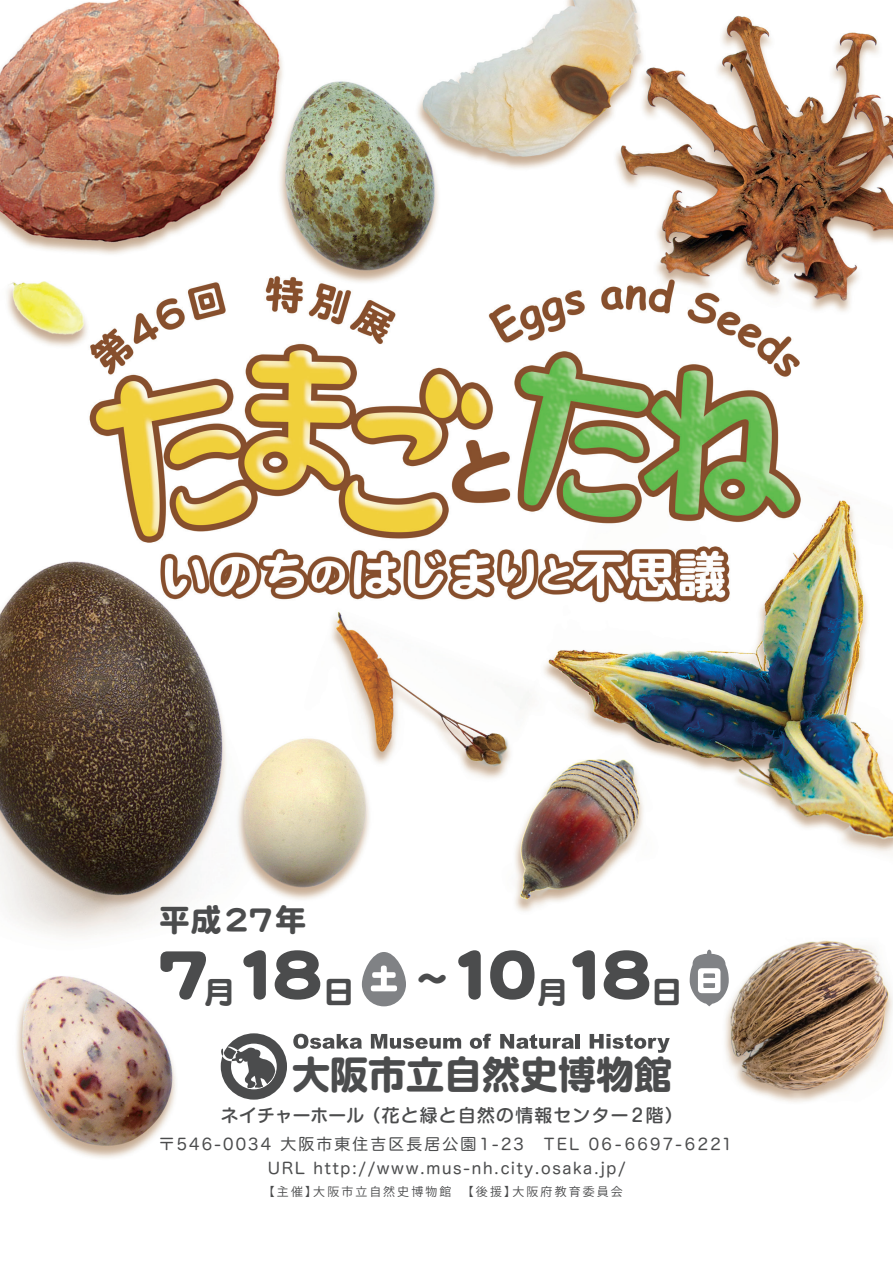
<style>
.page{position:relative;width:893px;height:1263px;background:#fff}
.page>*{position:absolute;margin:0;border:0;box-sizing:border-box;transform-origin:0 0}
.t1{font:61.35px "DF Maru Gothic UB MP RKSJ H";color:#4b4c4d}
.t2{font:700 37.95px "Shin M Go Pro";color:#4b4c4d}
.t3{font:31.5px "DF Maru Gothic SB MP RKSJ H";letter-spacing:.035em;color:#4b4c4d}
.t4{font:29.25px "DF Maru Gothic UB MP RKSJ H";color:#4b4c4d}
.t5{font:500 17.7px "Shin M Go Pro";letter-spacing:.075em;color:#4b4c4d}
.t6{font:15.9px/23.9px "Hira Maru Pro W4";letter-spacing:.13em;color:#4b4c4d;text-align:center}
.t7{font:12px "Koz Go Pr 6 N";letter-spacing:.18em;color:#4b4c4d}
</style>
<div class="page">
<img style="left:0;top:0;width:893px;height:1158px">
<svg style="left:362px;top:952px;width:44px;height:54px"></svg>
<svg style="left:690px;top:950px;width:39px;height:56px"></svg>
<svg style="left:221px;top:1033px;width:66px;height:66px"></svg>
<svg style="left:293px;top:1034px;width:69px;height:15px"></svg>
<svg style="left:371px;top:1034px;width:90px;height:15px"></svg>
<svg style="left:470px;top:1034px;width:21px;height:15px"></svg>
<svg style="left:500px;top:1034px;width:74px;height:15px"></svg>
<hr style="left:576px;top:1034px;width:4px;height:14px;background:#4b4c4d">
<svg style="left:590px;top:1034px;width:80px;height:19px"></svg>
<h3 class="t3" style="left:159px;top:904px;width:149px">平成27年</h3>
<h1 class="t1" style="left:159px;top:944px;width:165px">7<sub>月</sub>18</h1>
<h1 class="t1" style="left:445px;top:944px;width:207px">10 18</h1>
<h3 class="t4" style="left:417px;top:964px;width:31px">〜</h3>
<h3 class="t3" style="left:323px;top:976px;width:33px">日</h3>
<h3 class="t3" style="left:536px;top:976px;width:33px">月</h3>
<h3 class="t3" style="left:651px;top:976px;width:33px">日</h3>
<h2 class="t2" style="left:292px;top:1044px;width:382px">大阪市立自然史博物館</h2>
<p class="t5" style="left:221px;top:1101px;width:464px">ネイチャーホール（花と緑と自然の情報センター 2階）</p>
<p class="t6" style="left:159px;top:1131px;width:575px">〒546-0034 大阪市東住吉区長居公園1-23　TEL 06-6697-6221<br>URL http://www.mus-nh.city.osaka.jp/</p>
<p class="t7" style="left:263px;top:1185px;width:361px">【主催】大阪市立自然史博物館　【後援】大阪府教育委員会</p>
</div>
